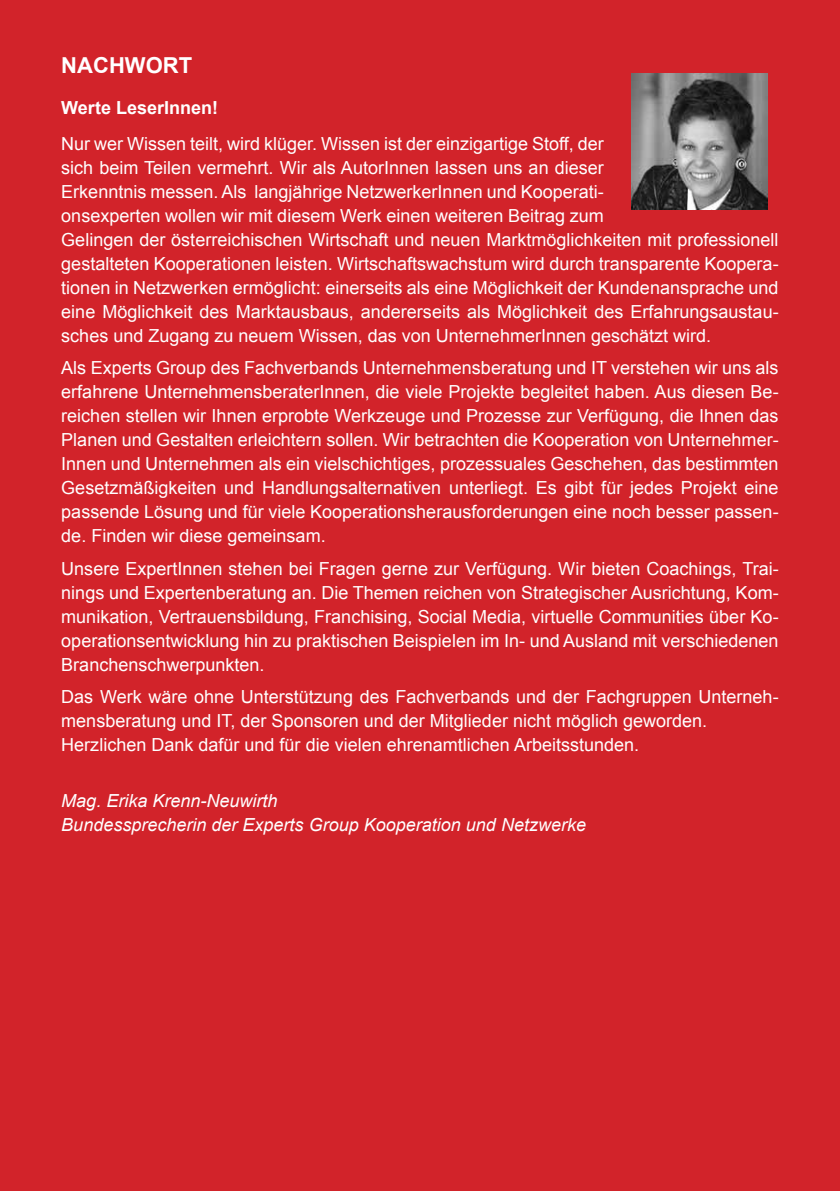
<style>
.page{position:relative;width:840px;height:1191px;background:#fff}
.page>*{position:absolute;margin:0;border:0;box-sizing:border-box;transform-origin:0 0}
.t1{font:700 22px "Arial";color:#fff}
.t2{font:18px/24px "Arial";color:#fff}
.t3{font:italic 18px/24px "Arial";color:#fff}
.t4{font:700 18px "Arial";color:#fff}
</style>
<div class="page">
<div style="left:0;top:0;width:839px;height:1191px;background:#d2232a"></div>
<img style="left:631px;top:74px;width:136px;height:135px">
<p class="t1" style="left:61px;top:51px;width:132px">NACHWORT</p>
<p class="t4" style="left:61px;top:96px;width:158px">Werte LeserInnen!</p>
<p class="t2" style="left:61px;top:131px;width:718px">Nur wer Wissen teilt, wird klüger. Wissen ist der einzigartige Stoff, der<br>sich beim Teilen vermehrt. Wir als AutorInnen lassen uns an dieser<br>Erkenntnis messen. Als langjährige NetzwerkerInnen und Kooperati-<br>onsexperten wollen wir mit diesem Werk einen weiteren Beitrag zum<br>Gelingen der österreichischen Wirtschaft und neuen Marktmöglichkeiten mit professionell gestalteten Kooperationen leisten. Wirtschaftswachstum wird durch transparente Koopera&shy;tionen in Netzwerken ermöglicht: einerseits als eine Möglichkeit der Kundenansprache und eine Möglichkeit des Marktausbaus, andererseits als Möglichkeit des Erfahrungsaustau&shy;sches und Zugang zu neuem Wissen, das von UnternehmerInnen geschätzt wird.</p>
<p class="t2" style="left:61px;top:356px;width:718px;text-align:justify">Als Experts Group des Fachverbands Unternehmensberatung und IT verstehen wir uns als erfahrene UnternehmensberaterInnen, die viele Projekte begleitet haben. Aus diesen Be&shy;reichen stellen wir Ihnen erprobte Werkzeuge und Prozesse zur Verfügung, die Ihnen das Planen und Gestalten erleichtern sollen. Wir betrachten die Kooperation von Unternehmer-Innen und Unternehmen als ein vielschichtiges, prozessuales Geschehen, das bestimmten Gesetzmäßigkeiten und Handlungsalternativen unterliegt. Es gibt für jedes Projekt eine passende Lösung und für viele Kooperationsherausforderungen eine noch besser passen&shy;de. Finden wir diese gemeinsam.</p>
<p class="t2" style="left:61px;top:556px;width:718px;text-align:justify">Unsere ExpertInnen stehen bei Fragen gerne zur Verfügung. Wir bieten Coachings, Trai&shy;nings und Expertenberatung an. Die Themen reichen von Strategischer Ausrichtung, Kom&shy;munikation, Vertrauensbildung, Franchising, Social Media, virtuelle Communities über Ko&shy;operationsentwicklung hin zu praktischen Beispielen im In- und Ausland mit verschiedenen Branchenschwerpunkten.</p>
<p class="t2" style="left:61px;top:685px;width:718px">Das Werk wäre ohne Unterstützung des Fachverbands und der Fachgruppen Unterneh&shy;mensberatung und IT, der Sponsoren und der Mitglieder nicht möglich geworden.<br>Herzlichen Dank dafür und für die vielen ehrenamtlichen Arbeitsstunden.</p>
<p class="t3" style="left:61px;top:789px;width:526px">Mag. Erika Krenn-Neuwirth<br>Bundessprecherin der Experts Group Kooperation und Netzwerke</p>
</div>
